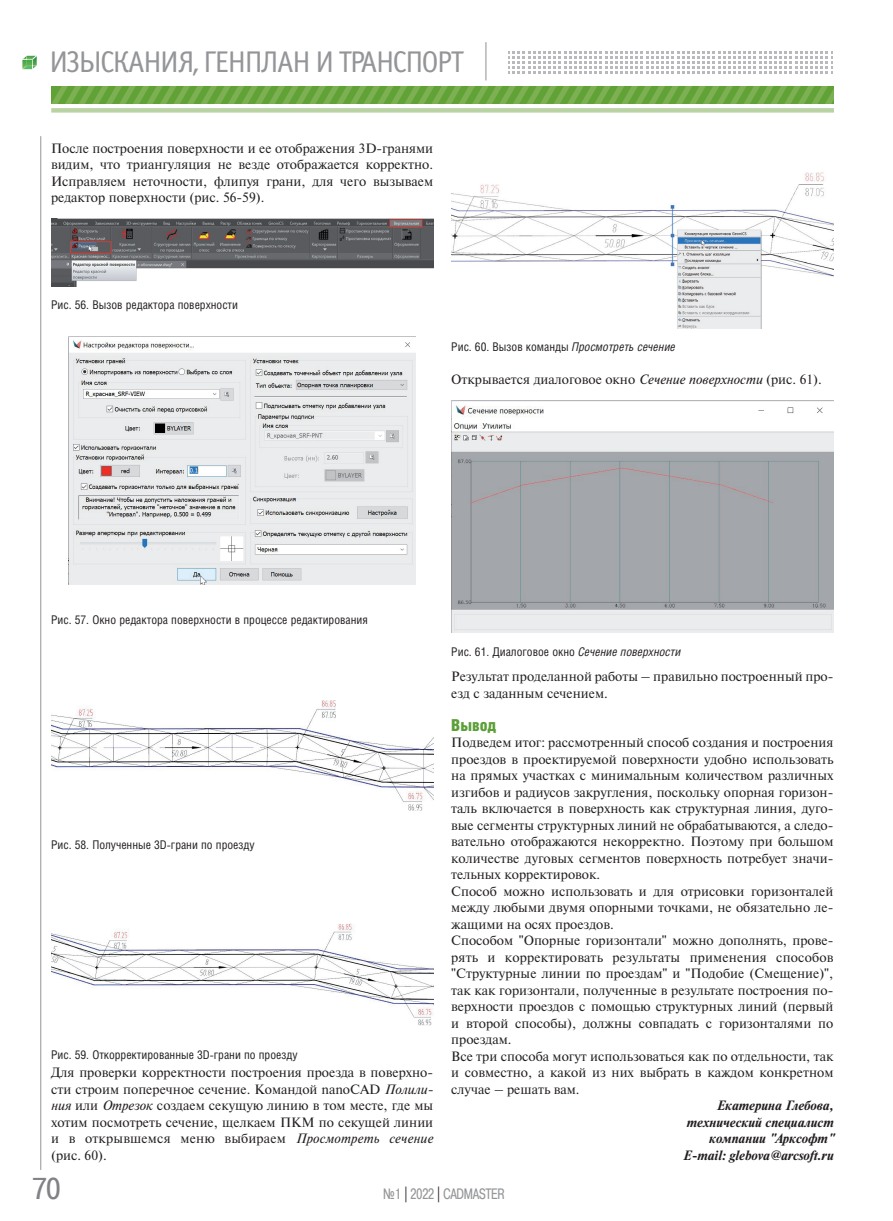
<style>
.page{position:relative;width:893px;height:1221px;background:#fff}
.page>*{position:absolute;margin:0;border:0;box-sizing:border-box;transform-origin:0 0}
.t1{font:30px "Officina Sans C";letter-spacing:-.05em;color:#939598}
.t2{font:30px "Pragmatica Cond C";color:#808285;scale:1.07 1}
.t3{font:900 16.5px "Helios Cond";color:#5b9f37}
.t4{font:15px "Pragmatica Cond C";color:#939598;scale:.9 1}
.t5{font:13.5px/16.5px "Newton C";color:#231f20;text-align:justify}
.t6{font:italic 700 13.5px/16.5px "Newton C";color:#231f20;text-align:right}
.t7{font:12px "Helios Cond";color:#231f20}
.s1{font-style:italic}
.s2{color:#231f20}
</style>
<div class="page">
<svg style="left:22px;top:55px;width:15px;height:15px"></svg>
<hr style="left:485px;top:42px;width:1px;height:38px;background:#939598">
<svg style="left:508px;top:51px;width:324px;height:23px"></svg>
<svg style="left:51px;top:86px;width:782px;height:18px;background:#6da843"></svg>
<div style="left:51px;top:108px;width:782px;height:5px;background:#bad3a4"></div>
<hr style="left:40px;top:136px;width:1px;height:1033px;background:#939598">
<img style="left:51px;top:219px;width:382px;height:67px">
<img style="left:68px;top:336px;width:348px;height:249px">
<img style="left:51px;top:700px;width:382px;height:111px">
<img style="left:51px;top:923px;width:382px;height:103px">
<img style="left:451px;top:172px;width:382px;height:157px">
<img style="left:451px;top:400px;width:382px;height:232px">
<h1 class="t1" style="left:49px;top:51px;width:416px">ИЗЫСКАНИЯ, ГЕНПЛАН И ТРАНСПОРТ</h1>
<p class="t5" style="left:51px;top:141px;width:384px">После построения поверхности и ее отображения 3D-гранями видим, что триангуляция не везде отображается корректно.<br>Исправляем неточности, флипуя грани, для чего вызываем редактор поверхности (рис. 56-59).</p>
<p class="t7" style="left:51px;top:300px;width:189px">Рис. 56. Вызов редактора поверхности</p>
<p class="t7" style="left:451px;top:342px;width:226px">Рис. 60. Вызов команды <span class="s1">Просмотреть сечение</span></p>
<p class="t5" style="left:451px;top:372px;width:372px">Открывается диалоговое окно <span class="s1">Сечение поверхности</span> (рис. 61).</p>
<p class="t7" style="left:51px;top:615px;width:318px">Рис. 57. Окно редактора поверхности в процессе редактирования</p>
<p class="t7" style="left:51px;top:840px;width:205px">Рис. 58. Полученные 3D-грани по проезду</p>
<p class="t7" style="left:51px;top:1050px;width:248px">Рис. 59. Откорректированные 3D-грани по проезду</p>
<p class="t5" style="left:51px;top:1065px;width:384px">Для проверки корректности построения проезда в поверхно&shy;сти строим поперечное сечение. Командой nanoCAD <span class="s1">Полили&shy;ния</span> или <span class="s1">Отрезок</span> создаем секущую линию в том месте, где мы хотим посмотреть сечение, щелкаем ПКМ по секущей линии и в открывшемся меню выбираем <span class="s1">Просмотреть сечение </span>(рис. 60).</p>
<p class="t7" style="left:451px;top:647px;width:231px">Рис. 61. Диалоговое окно <span class="s1">Сечение поверхности</span></p>
<p class="t5" style="left:451px;top:669px;width:384px">Результат проделанной работы – правильно построенный про&shy;езд с заданным сечением.</p>
<p class="t3" style="left:451px;top:718px;width:47px">Вывод</p>
<p class="t5" style="left:451px;top:735px;width:384px;text-align:left">Подведем итог: рассмотренный способ создания и построения проездов в проектируемой поверхности удобно использовать на прямых участках с минимальным количеством различных изгибов и радиусов закругления, поскольку опорная горизон&shy;таль включается в поверхность как структурная линия, дуго&shy;вые сегменты структурных линий не обрабатываются, а следо&shy;вательно отображаются некорректно. Поэтому при большом количестве дуговых сегментов поверхность потребует значи&shy;тельных корректировок.<br>Способ можно использовать и для отрисовки горизонталей между любыми двумя опорными точками, не обязательно ле&shy;жащими на осях проездов.<br>Способом "Опорные горизонтали" можно дополнять, прове&shy;рять и корректировать результаты применения способов "Структурные линии по проездам" и "Подобие (Смещение)", так как горизонтали, полученные в результате построения по&shy;верхности проездов с помощью структурных линий (первый и второй способы), должны совпадать с горизонталями по проездам.<br>Все три способа могут использоваться как по отдельности, так и совместно, а какой из них выбрать в каждом конкретном случае – решать вам.</p>
<p class="t6" style="left:683px;top:1098px;width:152px">Екатерина Глебова, технический специалист компании "Арксофт"<br>E-mail: glebova@arcsoft.ru</p>
<h1 class="t2" style="left:33px;top:1171px;width:27px">70</h1>
<p class="t4" style="left:383px;top:1185px;width:136px">¹1 <span class="s2">|</span> 2022 <span class="s2">|</span> CADMASTER</p>
</div>
